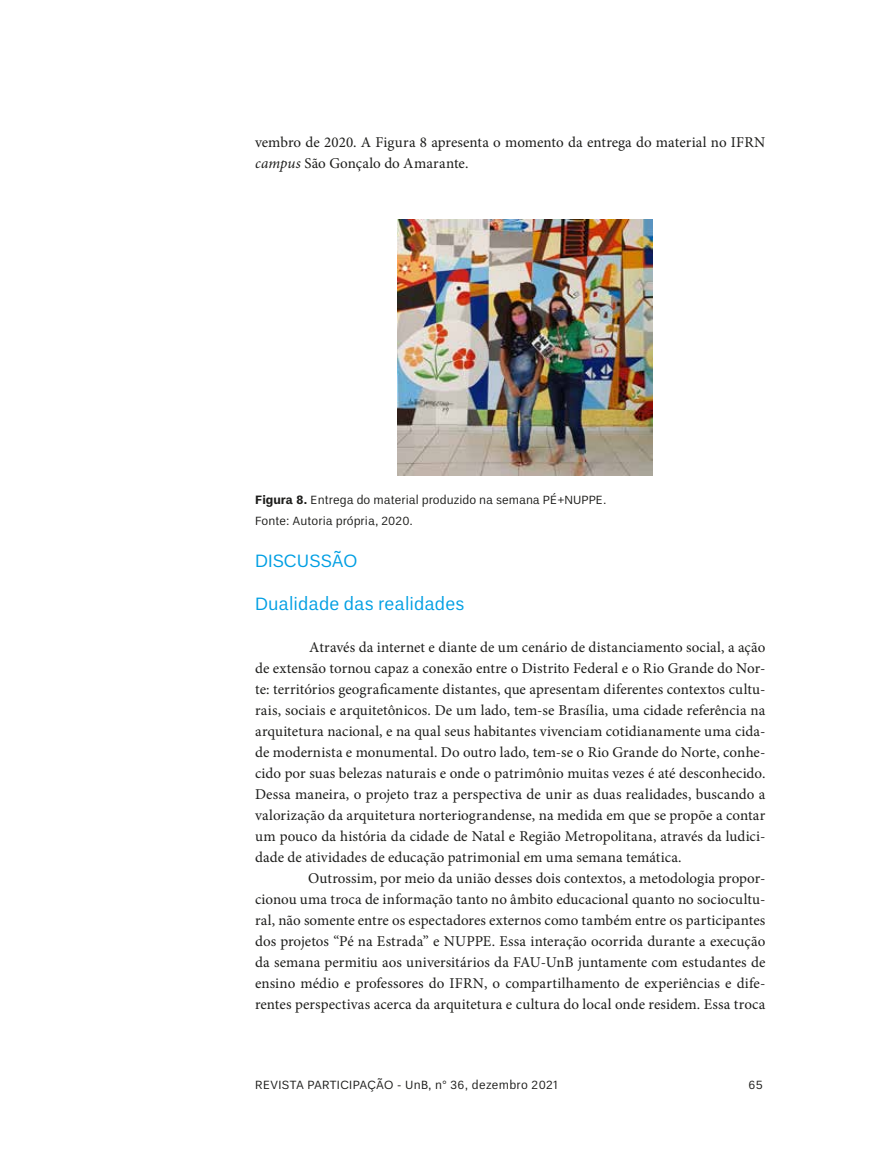
<style>
.page{position:relative;width:893px;height:1149px;background:#fff}
.page>*{position:absolute;margin:0;border:0;box-sizing:border-box;transform-origin:0 0}
.t1{font:18px "Un B Pro";color:#009fe3}
.t2{font:15px/21px "Minion Pro";letter-spacing:.005em;color:#1d1d1b;text-align:justify}
.t3{font:12px/21px "Un B Pro";color:#1d1d1b}
.t4{font:12px "Un B Pro";letter-spacing:.025em;color:#1d1d1b}
.s1{font-style:italic}
.s2{font-weight:700}
</style>
<div class="page">
<img style="left:398px;top:220px;width:255px;height:255px">
<p class="t2" style="left:255px;top:132px;width:512px">vembro de 2020. A Figura 8 apresenta o momento da entrega do material no IFRN <span class="s1">campus</span> São Gonçalo do Amarante.</p>
<p class="t3" style="left:255px;top:489px;width:353px"><span class="s2">Figura 8.</span> Entrega do material produzido na semana PÉ+NUPPE.<br>Fonte: Autoria própria, 2020.</p>
<p class="t1" style="left:255px;top:550px;width:104px">DISCUSSÃO</p>
<p class="t1" style="left:255px;top:592px;width:211px">Dualidade das realidades</p>
<p class="t2" style="left:255px;top:636px;width:512px;text-indent:54px">Através da internet e diante de um cenário de distanciamento social, a ação de extensão tornou capaz a conexão entre o Distrito Federal e o Rio Grande do Nor&shy;te: territórios geograficamente distantes, que apresentam diferentes contextos cultu&shy;rais, sociais e arquitetônicos. De um lado, tem-se Brasília, uma cidade referência na arquitetura nacional, e na qual seus habitantes vivenciam cotidianamente uma cida&shy;de modernista e monumental. Do outro lado, tem-se o Rio Grande do Norte, conhe&shy;cido por suas belezas naturais e onde o patrimônio muitas vezes é até desconhecido.<br>Dessa maneira, o projeto traz a perspectiva de unir as duas realidades, buscando a valorização da arquitetura norteriograndense, na medida em que se propõe a contar um pouco da história da cidade de Natal e Região Metropolitana, através da ludici&shy;dade de atividades de educação patrimonial em uma semana temática.</p>
<p class="t2" style="left:255px;top:867px;width:512px;text-indent:53px">Outrossim, por meio da união desses dois contextos, a metodologia propor&shy;cionou uma troca de informação tanto no âmbito educacional quanto no sociocultu&shy;ral, não somente entre os espectadores externos como também entre os participantes dos projetos “Pé na Estrada” e NUPPE. Essa interação ocorrida durante a execução da semana permitiu aos universitários da FAU-UnB juntamente com estudantes de ensino médio e professores do IFRN, o compartilhamento de experiências e dife&shy;rentes perspectivas acerca da arquitetura e cultura do local onde residem. Essa troca</p>
<p class="t4" style="left:255px;top:1077px;width:305px">REVISTA PARTICIPAÇÃO - UnB, n° 36, dezembro 2021</p>
<p class="t3" style="left:748px;top:1073px;width:16px">65</p>
</div>
